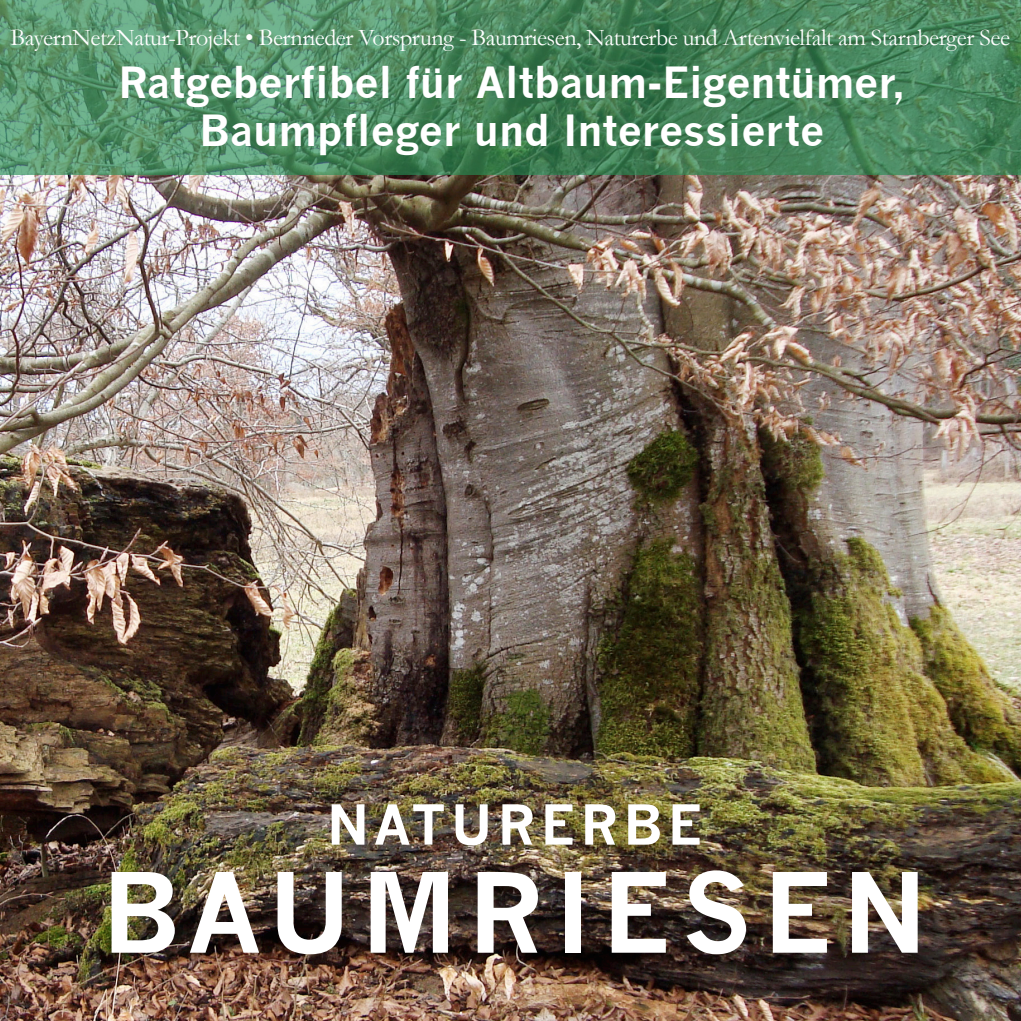
<style>
.page{position:relative;width:1021px;height:1021px;background:#fff}
.page>*{position:absolute;margin:0;border:0;box-sizing:border-box;transform-origin:0 0}
.t1{font:700 108px "News Gothic";letter-spacing:.1em;color:#fff}
.t2{font:700 54px "News Gothic";letter-spacing:.1em;color:#fff}
.t3{font:700 42px/48px "News Gothic";color:#fff;text-align:center}
.t4{font:24px "Garamond";letter-spacing:-.02em;color:#fff}
</style>
<div class="page">
<img style="left:0;top:175px;width:1020px;height:845px">
<svg style="left:0;top:0;width:1020px;height:175px;background:#4c8961"></svg>
<p class="t4" style="left:11px;top:24px;width:1000px">BayernNetzNatur-Projekt • Bernrieder Vorsprung - Baumriesen, Naturerbe und Artenvielfalt am Starnberger See</p>
<h3 class="t3" style="left:118px;top:58px;width:788px">Ratgeberfibel für Altbaum-Eigentümer,<br>Baumpfleger und Interessierte</h3>
<h2 class="t2" style="left:327px;top:791px;width:376px">NATURERBE</h2>
<h1 class="t1" style="left:102px;top:847px;width:826px">BAUMRIESEN</h1>
</div>
